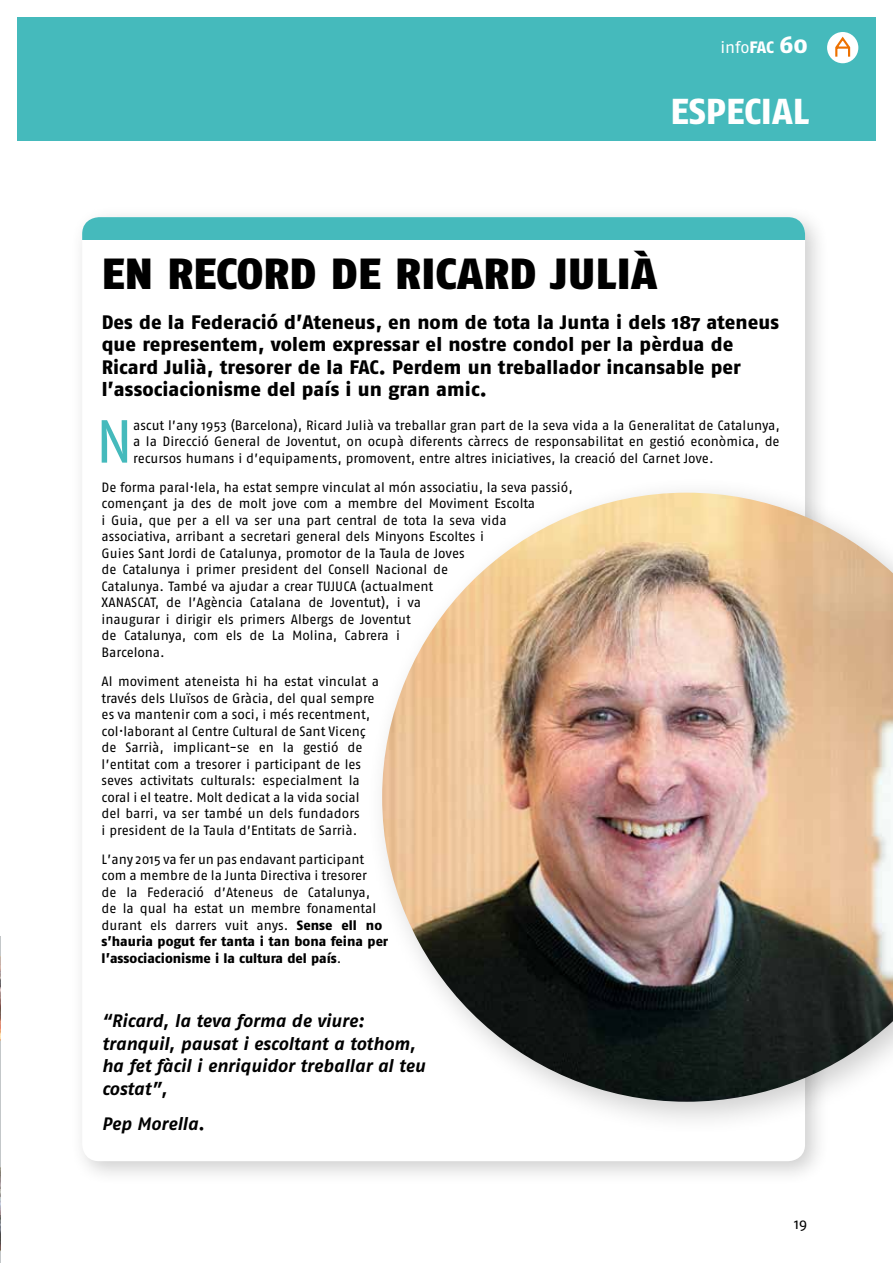
<style>
.page{position:relative;width:893px;height:1263px;background:#fff}
.page>*{position:absolute;margin:0;border:0;box-sizing:border-box;transform-origin:0 0}
.t1{font:60.6px "Fago No";color:#45babc}
.t2{font:900 43.5px "Fago No";letter-spacing:.005em;color:#000}
.t3{font:800 36px "Fago No";color:#fff}
.t4{font:800 19.5px/22.5px "Fago No";letter-spacing:.005em;color:#000}
.t5{font:700 18px/22.5px "Fago No";color:#000}
.t6{font:16.5px "Fago No";color:#fff}
.t7{font:15px "Fago No";color:#000}
.t8{font:13.5px/16.5px "Fago No";letter-spacing:-.005em;color:#000}
.s1{font-weight:800}
.s2{font-weight:800;font-size:24px}
</style>
<div class="page">
<div style="left:17px;top:17px;width:859px;height:123px;background:#45babc"></div>
<div style="left:827px;top:32px;width:31px;height:31px;background:#fff;border-radius:50%"></div>
<svg style="left:835px;top:36px;width:16px;height:21px"></svg>
<div style="left:70px;top:205px;width:760px;height:981px;background:#000;opacity:.2"></div>
<div style="left:82px;top:217px;width:723px;height:944px;background:#fff;border-radius:17px"></div>
<div style="left:82px;top:217px;width:723px;height:23px;background:#45babc"></div>
<div style="left:365px;top:476px;width:528px;height:660px;background:#000;opacity:.2"></div>
<img style="left:382px;top:493px;width:511px;height:609px">
<svg style="left:0;top:936px;width:1px;height:327px"></svg>
<p class="t6" style="left:721px;top:38px;width:89px">info<span class="s1">FAC</span> <span class="s2">60</span></p>
<h3 class="t3" style="left:670px;top:90px;width:140px">ESPECIAL</h3>
<h2 class="t2" style="left:102px;top:248px;width:557px">EN RECORD DE RICARD JULIÀ</h2>
<p class="t4" style="left:102px;top:310px;width:679px">Des de la Federació d’Ateneus, en nom de tota la Junta i dels 187 ateneus que representem, volem expressar el nostre condol per la pèrdua de Ricard Julià, tresorer de la FAC. Perdem un treballador incansable per l’associacionisme del país i un gran amic.</p>
<h1 class="t1" style="left:96px;top:407px;width:39px">N</h1>
<p class="t8" style="left:133px;top:416px;width:648px;text-align:justify">ascut l’any 1953 (Barcelona), Ricard Julià va treballar gran part de la seva vida a la Generalitat de Catalunya, a la Direcció General de Joventut, on ocupà diferents càrrecs de responsabilitat en gestió econòmica, de recursos humans i d’equipaments, promovent, entre altres iniciatives, la creació del Carnet Jove.</p>
<p class="t8" style="left:102px;top:479px;width:473px">De forma paral·lela, ha estat sempre vinculat al món associatiu, la seva passió, començant ja des de molt jove com a membre del Moviment Escolta<br>i Guia, que per a ell va ser una part central de tota la seva vida associativa, arribant a secretari general dels Minyons Escoltes i<br>Guies Sant Jordi de Catalunya, promotor de la Taula de Joves<br>de Catalunya i primer president del Consell Nacional de<br>Catalunya. També va ajudar a crear TUJUCA (actualment<br>XANASCAT, de l’Agència Catalana de Joventut), i va<br>inaugurar i dirigir els primers Albergs de Joventut<br>de Catalunya, com els de La Molina, Cabrera i<br>Barcelona.</p>
<p class="t8" style="left:102px;top:673px;width:279px">Al moviment ateneista hi ha estat vinculat a través dels Lluïsos de Gràcia, del qual sempre es va mantenir com a soci, i més recentment, col·laborant al Centre Cultural de Sant Vicenç de Sarrià, implicant-se en la gestió de l’entitat com a tresorer i participant de les seves activitats culturals: especialment la coral i el teatre. Molt dedicat a la vida social del barri, va ser també un dels fundadors<br>i president de la Taula d’Entitats de Sarrià.</p>
<p class="t8" style="left:102px;top:851px;width:288px">L’any 2015 va fer un pas endavant participant com a membre de la Junta Directiva i tresorer<br>de la Federació d’Ateneus de Catalunya, de la qual ha estat un membre fonamental durant els darrers vuit anys. <span class="s1">Sense ell no s’hauria pogut fer tanta i tan bona feina per l’associacionisme i la cultura del país</span>.</p>
<h3 class="t5" style="left:102px;top:1010px;width:325px">“Ricard, la teva forma de viure: tranquil, pausat i escoltant a tothom, ha fet fàcil i enriquidor treballar al teu costat”,</h3>
<h3 class="t5" style="left:102px;top:1112px;width:104px">Pep Morella.</h3>
<p class="t7" style="left:794px;top:1215px;width:15px">19</p>
</div>
